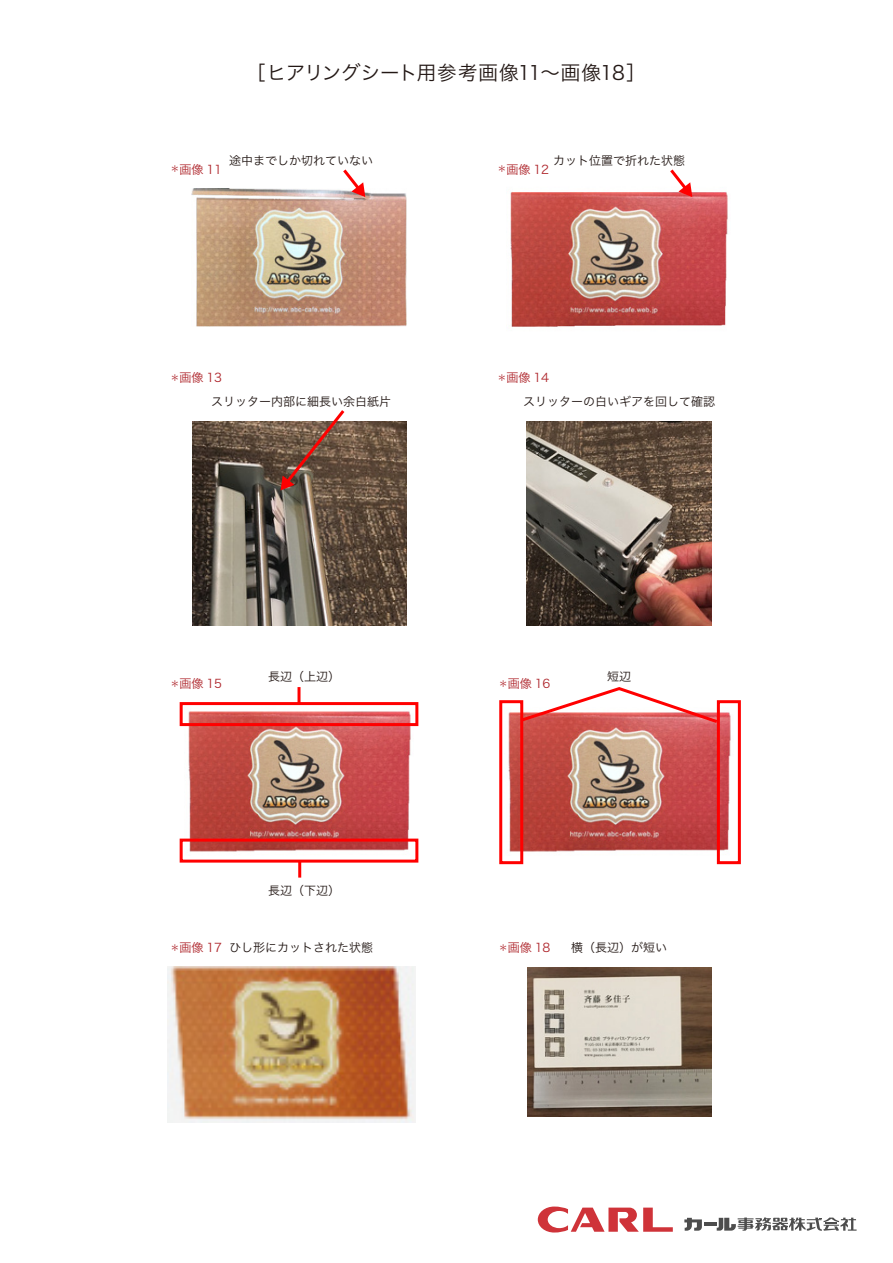
<style>
.page{position:relative;width:893px;height:1263px;background:#fff}
.page>*{position:absolute;margin:0;border:0;box-sizing:border-box;transform-origin:0 0}
.t1{font:19.5px "Hira Kaku Pro W3";letter-spacing:-.025em;color:#231815}
.t2{font:12px "Hira Kaku Pro W3";color:#231815}
.t3{font:12px "Hira Kaku Pro W3";color:#af272d}
.s1{font-size:9px}
.s2{font-size:9px;color:#af272d}
.s3{color:#af272d}
</style>
<div class="page">
<svg style="left:538px;top:1206px;width:135px;height:26px"></svg>
<svg style="left:684px;top:1217px;width:173px;height:14px"></svg>
<img style="left:192px;top:189px;width:214px;height:138px">
<img style="left:510px;top:191px;width:218px;height:136px">
<img style="left:193px;top:421px;width:214px;height:204px">
<img style="left:527px;top:421px;width:184px;height:204px">
<img style="left:188px;top:727px;width:223px;height:110px">
<svg style="left:499px;top:687px;width:242px;height:178px"></svg>
<img style="left:167px;top:966px;width:249px;height:156px">
<img style="left:527px;top:968px;width:184px;height:148px">
<svg style="left:179px;top:700px;width:240px;height:27px"></svg>
<hr style="left:297px;top:687px;width:3px;height:16px;background:#f00">
<svg style="left:179px;top:837px;width:240px;height:27px"></svg>
<hr style="left:298px;top:861px;width:3px;height:16px;background:#f00">
<svg style="left:340px;top:169px;width:25px;height:28px"></svg>
<svg style="left:667px;top:169px;width:25px;height:28px"></svg>
<svg style="left:281px;top:410px;width:66px;height:80px"></svg>
<h1 class="t1" style="left:246px;top:56px;width:401px">［ヒアリングシート用参考画像11～画像18］</h1>
<p class="t3" style="left:170px;top:158px;width:53px"><span class="s1">＊</span>画像 11</p>
<p class="t2" style="left:229px;top:149px;width:145px">途中までしか切れていない</p>
<p class="t2" style="left:553px;top:149px;width:133px">カット位置で折れた状態</p>
<p class="t3" style="left:497px;top:158px;width:53px"><span class="s1">＊</span>画像 12</p>
<p class="t3" style="left:170px;top:367px;width:53px"><span class="s1">＊</span>画像 13</p>
<p class="t3" style="left:497px;top:367px;width:53px"><span class="s1">＊</span>画像 14</p>
<p class="t2" style="left:211px;top:391px;width:181px">スリッター内部に細長い余白紙片</p>
<p class="t2" style="left:523px;top:391px;width:193px">スリッターの白いギアを回して確認</p>
<p class="t2" style="left:268px;top:665px;width:73px">長辺（上辺）</p>
<p class="t2" style="left:607px;top:665px;width:25px">短辺</p>
<p class="t3" style="left:170px;top:673px;width:53px"><span class="s1">＊</span>画像 15</p>
<p class="t3" style="left:499px;top:673px;width:53px"><span class="s1">＊</span>画像 16</p>
<p class="t2" style="left:268px;top:880px;width:73px">長辺（下辺）</p>
<p class="t2" style="left:170px;top:937px;width:204px"><span class="s2">＊</span><span class="s3">画像 17</span> ひし形にカットされた状態</p>
<p class="t3" style="left:499px;top:937px;width:53px"><span class="s1">＊</span>画像 18</p>
<p class="t2" style="left:571px;top:937px;width:97px">横（長辺）が短い</p>
</div>
